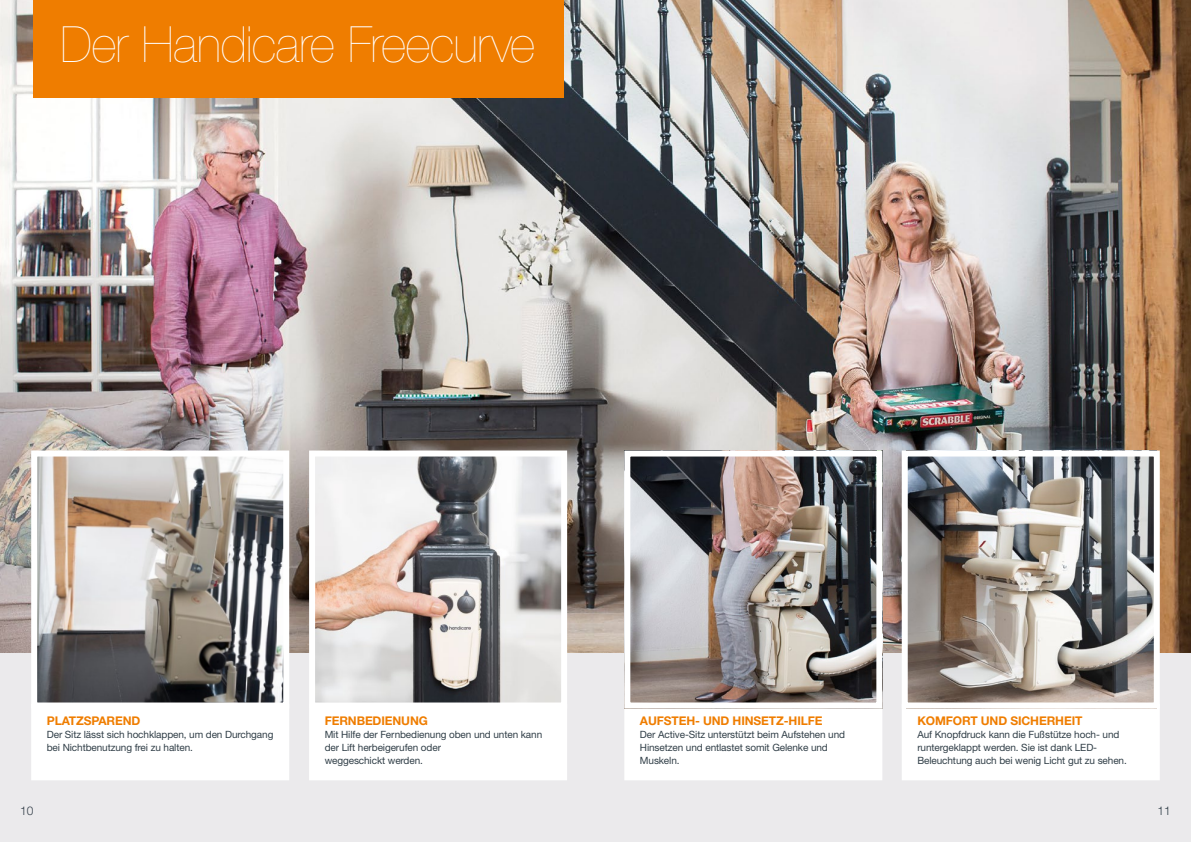
<style>
.page{position:relative;width:1191px;height:842px;background:#fff}
.page>*{position:absolute;margin:0;border:0;box-sizing:border-box;transform-origin:0 0}
.t1{font:200 50px "Helvetica Neue LT Std";letter-spacing:-.01em;color:#fff}
.t2{font:700 12px "Helvetica Neue LT Std";letter-spacing:-.01em;color:#ef7d00}
.t3{font:300 12px "Helvetica Neue LT Std";color:#333e48}
.t4{font:300 12px "Helvetica Neue LT Std";color:#303e47}
.t5{font:10px/13px "Helvetica Neue LT Std";letter-spacing:-.01em;color:#303e47}
</style>
<div class="page">
<div style="left:0;top:647px;width:1191px;height:195px;background:#ebeaec"></div>
<img style="left:0;top:0;width:1191px;height:653px">
<svg style="left:28px;top:447px;width:264px;height:254px;background:#a6a19d"></svg>
<div style="left:31px;top:701px;width:258px;height:79px;background:#fff"></div>
<div style="left:309px;top:711px;width:258px;height:69px;background:#fff"></div>
<div style="left:624px;top:701px;width:259px;height:79px;background:#fff"></div>
<div style="left:902px;top:701px;width:258px;height:79px;background:#fff"></div>
<img style="left:631px;top:457px;width:244px;height:244px">
<div style="left:624px;top:450px;width:258px;height:258px;border:6px solid #fff"></div>
<img style="left:908px;top:457px;width:244px;height:244px">
<div style="left:901px;top:450px;width:258px;height:258px;border:6px solid #fff"></div>
<svg style="left:306px;top:447px;width:264px;height:264px"></svg>
<div style="left:33px;top:0;width:530px;height:97px;background:#ef7d00"></div>
<h1 class="t1" style="left:60px;top:16px;width:476px">Der Handicare Freecurve</h1>
<p class="t2" style="left:47px;top:713px;width:95px">PLATZSPAREND</p>
<p class="t5" style="left:47px;top:728px;width:228px">Der Sitz lässt sich hochklappen, um den Durchgang bei Nichtbenutzung frei zu halten.</p>
<p class="t2" style="left:325px;top:713px;width:105px">FERNBEDIENUNG</p>
<p class="t5" style="left:325px;top:728px;width:219px">Mit Hilfe der Fernbedienung oben und unten kann der Lift herbeigerufen oder<br>weggeschickt werden.</p>
<p class="t2" style="left:640px;top:713px;width:184px">AUFSTEH- UND HINSETZ-HILFE</p>
<p class="t5" style="left:640px;top:728px;width:207px">Der Active-Sitz unterstützt beim Aufstehen und<br>Hinsetzen und entlastet somit Gelenke und<br>Muskeln.</p>
<p class="t2" style="left:917px;top:713px;width:167px">KOMFORT UND SICHERHEIT</p>
<p class="t5" style="left:917px;top:728px;width:211px">Auf Knopfdruck kann die Fußstütze hoch- und runtergeklappt werden. Sie ist dank LED-<br>Beleuchtung auch bei wenig Licht gut zu sehen.</p>
<p class="t3" style="left:20px;top:803px;width:15px">10</p>
<p class="t4" style="left:1157px;top:803px;width:15px">11</p>
</div>
